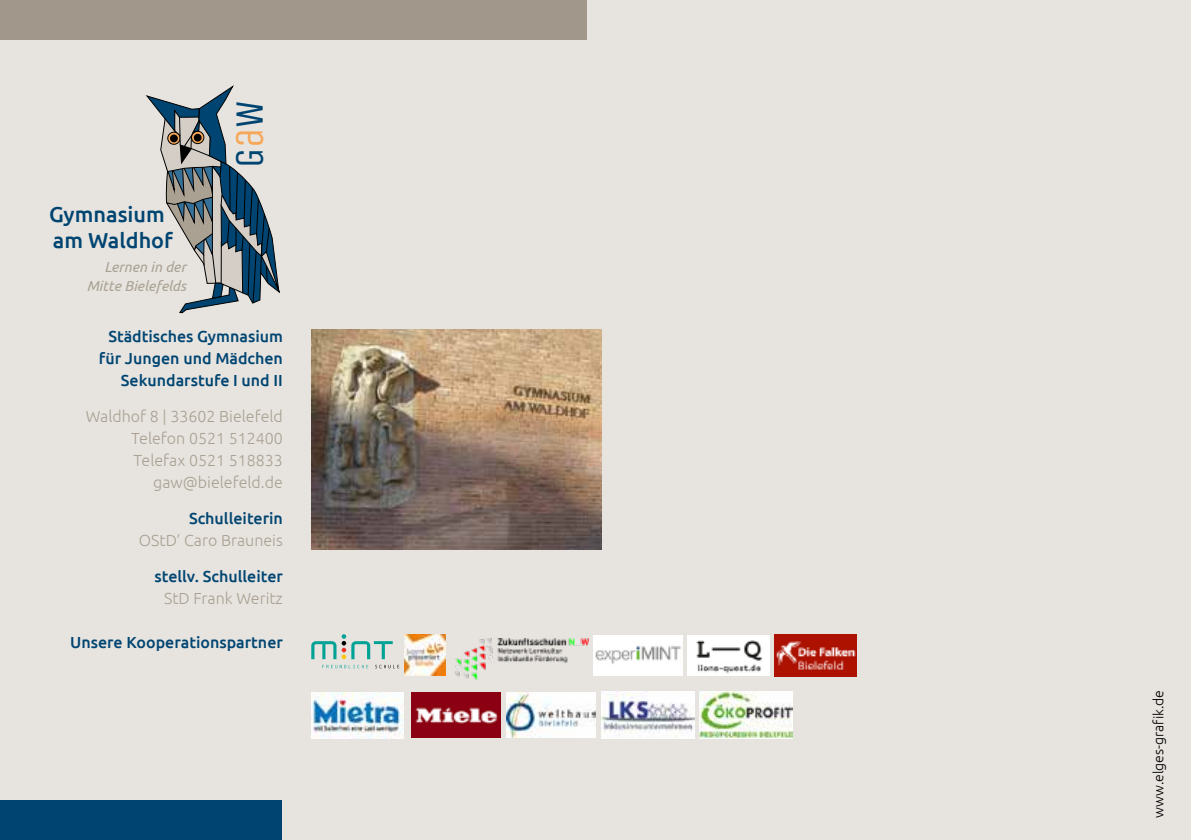
<style>
.page{position:relative;width:1191px;height:840px;background:#fff}
.page>*{position:absolute;margin:0;border:0;box-sizing:border-box;transform-origin:0 0}
.t1{font:40.4px "Unica One";color:#004571}
.t2{font:500 21.6px/25.4px "Ubuntu";color:#004571}
.t3{font:500 16px/22px "Ubuntu";color:#004571;text-align:right}
.t4{font:300 16px/22px "Ubuntu";color:#aaa193;text-align:right}
.t5{font:italic 14.4px/19px "Ubuntu";color:#aaa193;text-align:right}
.t6{font:300 14px "Ubuntu";color:#000}
.s1{color:#f6a758}
</style>
<div class="page">
<div style="left:0;top:0;width:1191px;height:839px;background:#e7e4e0"></div>
<div style="left:0;top:799px;width:282px;height:40px;background:#004571"></div>
<div style="left:0;top:0;width:587px;height:40px;background:#a1988b"></div>
<img style="left:311px;top:329px;width:290px;height:220px">
<svg style="left:145px;top:85px;width:135px;height:228px"></svg>
<div style="left:170px;top:134px;width:8px;height:8px;background:#000;border-radius:50%"></div>
<img style="left:454px;top:638px;width:134px;height:41px">
<svg style="left:311px;top:641px;width:25px;height:17px"></svg>
<svg style="left:342px;top:634px;width:51px;height:24px"></svg>
<svg style="left:322px;top:664px;width:46px;height:4px"></svg>
<svg style="left:375px;top:664px;width:24px;height:4px"></svg>
<img style="left:404px;top:634px;width:42px;height:41px">
<img style="left:774px;top:634px;width:82px;height:41px">
<img style="left:594px;top:635px;width:88px;height:40px">
<img style="left:687px;top:635px;width:82px;height:40px">
<img style="left:601px;top:691px;width:93px;height:46px">
<img style="left:411px;top:692px;width:90px;height:44px">
<img style="left:311px;top:692px;width:92px;height:46px">
<img style="left:699px;top:691px;width:93px;height:46px">
<img style="left:506px;top:692px;width:89px;height:44px">
<h2 class="t2" style="left:49px;top:201px;width:125px">Gymnasium am Waldhof</h2>
<p class="t5" style="left:87px;top:256px;width:101px">Lernen in der<br>Mitte Bielefelds</p>
<h1 class="t1" style="left:226px;top:168px;width:69px;rotate:-90deg">G<span class="s1">a</span>W</h1>
<p class="t3" style="left:99px;top:324px;width:185px">Städtisches Gymnasium für Jungen und Mädchen<br>Sekundarstufe I und II</p>
<p class="t4" style="left:86px;top:404px;width:199px">Waldhof 8 | 33602 Bielefeld<br>Telefon 0521 512400<br>Telefax 0521 518833 gaw@bielefeld.de</p>
<p class="t3" style="left:189px;top:506px;width:95px">Schulleiterin</p>
<p class="t4" style="left:139px;top:528px;width:146px">OStD’ Caro Brauneis</p>
<p class="t3" style="left:154px;top:564px;width:130px">stellv. Schulleiter</p>
<p class="t4" style="left:164px;top:586px;width:120px">StD Frank Weritz</p>
<p class="t3" style="left:70px;top:630px;width:214px">Unsere Kooperationspartner</p>
<p class="t6" style="left:1150px;top:817px;width:130px;rotate:-90deg">www.elges-grafik.de</p>
</div>
